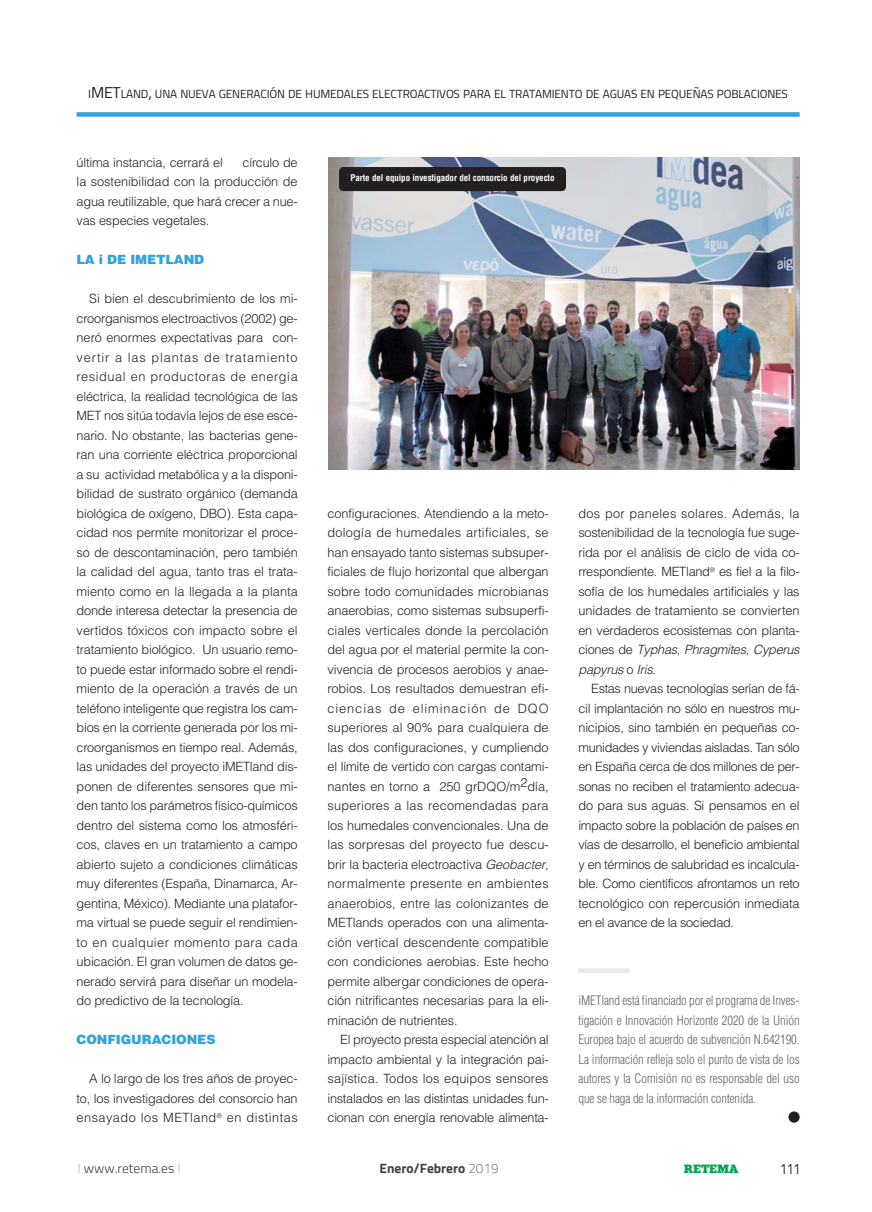
<style>
.page{position:relative;width:872px;height:1212px;background:#fff}
.page>*{position:absolute;margin:0;border:0;box-sizing:border-box;transform-origin:0 0}
.t1{font:15px "Titillium";color:#231f20;scale:.8 1}
.t2{font:700 13.5px "Titillium";color:#404041}
.t3{font:300 13.5px "Titillium";color:#404041}
.t4{font:300 12.75px/19.5px "Helvetica";letter-spacing:-.015em;color:#231f20;text-align:justify}
.t5{font:300 condensed 12.75px/19.5px "Helvetica";letter-spacing:-.01em;color:#636466;text-align:justify}
.t6{font:900 12.75px "Helvetica";letter-spacing:-.005em;color:#32a3dc}
.t7{font:12px "Merit";color:#00a650}
.t8{font:11.85px "Titillium";letter-spacing:-.015em;color:#231f20}
.t9{font:700 condensed 9px "Helvetica";letter-spacing:-.01em;color:#fff}
.s1{font-size:15.75px}
.s2{font-style:italic}
.s3{color:#bbbdc0}
.s4{font-weight:100}
</style>
<div class="page">
<div style="left:77px;top:112px;width:722px;height:5px;background:#32a3dc"></div>
<img style="left:328px;top:157px;width:471px;height:312px">
<div style="left:339px;top:167px;width:227px;height:24px;background:#231f20;border-radius:4px"></div>
<div style="left:578px;top:968px;width:51px;height:5px;background:#e6e7e8"></div>
<div style="left:788px;top:1111px;width:11px;height:12px;background:#231f20;border-radius:50%"></div>
<p class="t8" style="left:88px;top:89px;width:701px">I<span class="s1">MET</span>LAND<span class="s1">,</span> UNA NUEVA GENERACIÓN DE HUMEDALES ELECTROACTIVOS PARA EL TRATAMIENTO DE AGUAS EN PEQUEÑAS POBLACIONES</p>
<p class="t4" style="left:77px;top:154px;width:223px;text-indent:166px">círculo de la sostenibilidad con la producción de agua reutilizable, que hará crecer a nue&shy;vas especies vegetales.</p>
<p class="t6" style="left:77px;top:255px;width:129px">LA i DE IMETLAND</p>
<p class="t4" style="left:77px;top:290px;width:223px;text-indent:13px">Si bien el descubrimiento de los mi&shy;croorganismos electroactivos (2002) ge&shy;neró enormes expectativas para con&shy;vertir a las plantas de tratamiento residual en productoras de energía eléctrica, la realidad tecnológica de las MET nos sitúa todavía lejos de ese esce&shy;nario. No obstante, las bacterias gene&shy;ran una corriente eléctrica proporcional a su actividad metabólica y a la disponi&shy;bilidad de sustrato orgánico (demanda biológica de oxígeno, DBO). Esta capa&shy;cidad nos permite monitorizar el proce&shy;so de descontaminación, pero también la calidad del agua, tanto tras el trata&shy;miento como en la llegada a la planta donde interesa detectar la presencia de vertidos tóxicos con impacto sobre el tratamiento biológico. Un usuario remo&shy;to puede estar informado sobre el rendi&shy;miento de la operación a través de un teléfono inteligente que registra los cam&shy;bios en la corriente generada por los mi&shy;croorganismos en tiempo real. Además, las unidades del proyecto iMETland dis&shy;ponen de diferentes sensores que mi&shy;den tanto los parámetros físico-químicos dentro del sistema como los atmosféri&shy;cos, claves en un tratamiento a campo abierto sujeto a condiciones climáticas muy diferentes (España, Dinamarca, Ar&shy;gentina, México). Mediante una platafor&shy;ma virtual se puede seguir el rendimien&shy;to en cualquier momento para cada ubicación. El gran volumen de datos ge&shy;nerado servirá para diseñar un modela&shy;do predictivo de la tecnología.</p>
<p class="t6" style="left:77px;top:1035px;width:141px">CONFIGURACIONES</p>
<p class="t4" style="left:77px;top:1070px;width:223px;text-indent:13px">A lo largo de los tres años de proyec&shy;to, los investigadores del consorcio han ensayado los METland<sup>®</sup> en distintas</p>
<p class="t4" style="left:77px;top:154px;width:148px">última instancia, cerrará el</p>
<p class="t9" style="left:350px;top:175px;width:205px">Parte del equipo investigador del consorcio del proyecto</p>
<p class="t4" style="left:327px;top:505px;width:223px">configuraciones. Atendiendo a la meto&shy;dología de humedales artificiales, se han ensayado tanto sistemas subsuper&shy;ficiales de flujo horizontal que albergan sobre todo comunidades microbianas anaerobias, como sistemas subsuperfi&shy;ciales verticales donde la percolación del agua por el material permite la con&shy;vivencia de procesos aerobios y anae&shy;robios. Los resultados demuestran efi&shy;ciencias de eliminación de DQO superiores al 90% para cualquiera de las dos configuraciones, y cumpliendo el límite de vertido con cargas contami&shy;nantes en torno a 250 grDQO/m2día, superiores a las recomendadas para los humedales convencionales. Una de las sorpresas del proyecto fue descu&shy;brir la bacteria electroactiva <span class="s2">Geobacter</span>, normalmente presente en ambientes anaerobios, entre las colonizantes de METlands operados con una alimenta&shy;ción vertical descendente compatible con condiciones aerobias. Este hecho permite albergar condiciones de opera&shy;ción nitrificantes necesarias para la eli&shy;minación de nutrientes.</p>
<p class="t4" style="left:327px;top:1031px;width:223px;text-indent:13px">El proyecto presta especial atención al impacto ambiental y la integración pai&shy;sajística. Todos los equipos sensores instalados en las distintas unidades fun&shy;cionan con energía renovable alimenta-</p>
<p class="t4" style="left:578px;top:505px;width:225px;text-align:left">dos por paneles solares. Además, la sostenibilidad de la tecnología fue suge&shy;rida por el análisis de ciclo de vida co&shy;rrespondiente. METland<sup>®</sup> es fiel a la filo&shy;sofía de los humedales artificiales y las unidades de tratamiento se convierten en verdaderos ecosistemas con planta&shy;c i o n e s d e <span class="s2">Typhas</span>, <span class="s2">Phragmites</span>, <span class="s2">Cyperus papyrus</span> o <span class="s2">Iris</span>.</p>
<p class="t4" style="left:578px;top:680px;width:223px;text-indent:13px">Estas nuevas tecnologías serían de fá&shy;cil implantación no sólo en nuestros mu&shy;nicipios, sino también en pequeñas co&shy;munidades y viviendas aisladas. Tan sólo en España cerca de dos millones de per&shy;sonas no reciben el tratamiento adecua&shy;do para sus aguas. Si pensamos en el impacto sobre la población de países en vías de desarrollo, el beneficio ambiental y en términos de salubridad es incalcula&shy;ble. Como científicos afrontamos un reto tecnológico con repercusión inmediata en el avance de la sociedad.</p>
<p class="t5" style="left:578px;top:992px;width:223px">iMETland está financiado por el programa de Inves&shy;tigación e Innovación Horizonte 2020 de la Unión Europea bajo el acuerdo de subvención N.642190.<br>La información refleja solo el punto de vista de los autores y la Comisión no es responsable del uso que se haga de la información contenida.</p>
<p class="t3" style="left:78px;top:1159px;width:105px"><span class="s3">I</span> www.retema.es <span class="s3">I</span></p>
<p class="t2" style="left:379px;top:1163px;width:121px">Enero/Febrero <span class="s4">2019</span></p>
<p class="t7" style="left:684px;top:1165px;width:56px">RETEMA</p>
<p class="t1" style="left:780px;top:1163px;width:27px">111</p>
</div>
